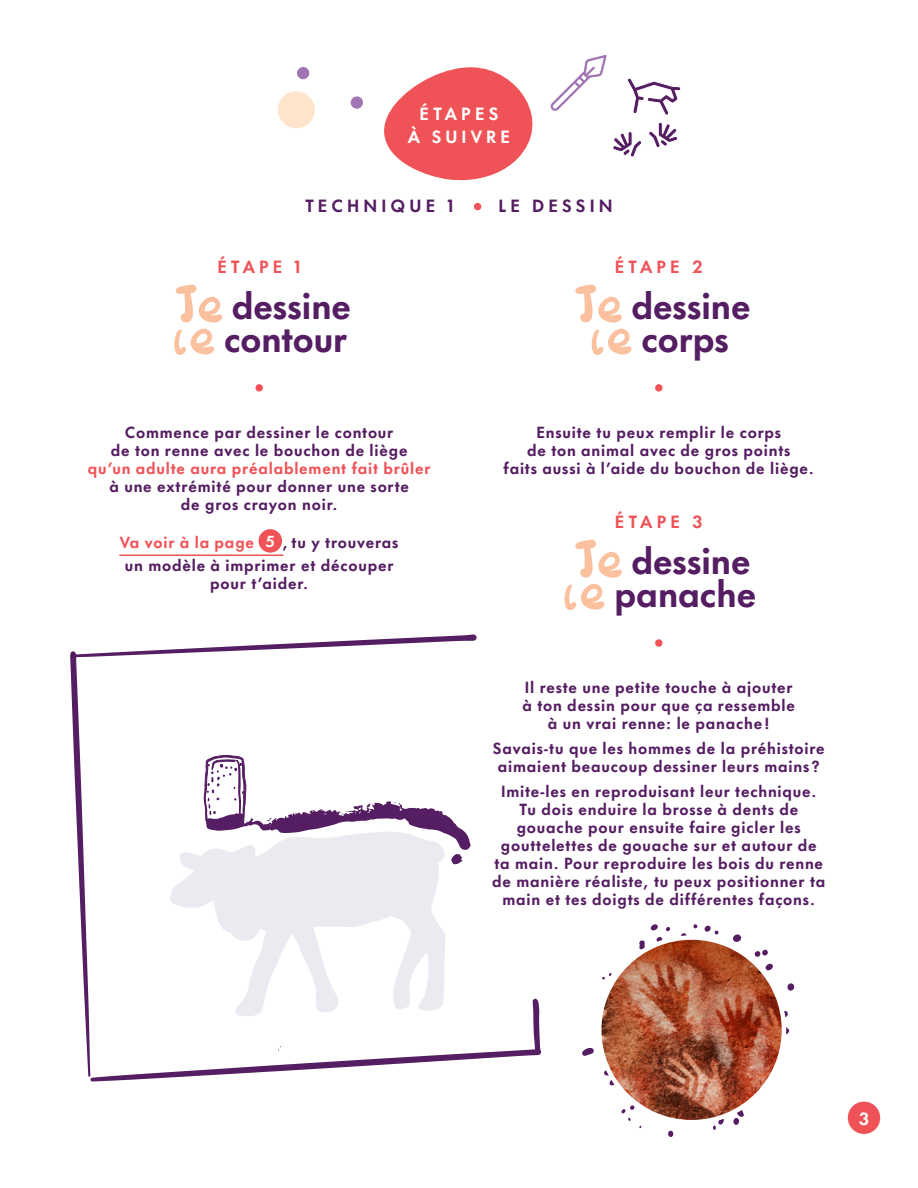
<style>
.page{position:relative;width:918px;height:1188px;background:#fff}
.page>*{position:absolute;margin:0;border:0;box-sizing:border-box;transform-origin:0 0}
.t1{font:700 34.35px/32.8px "Futura Now Headline";color:#551d62}
.t2{font:700 16.5px "Futura Now Headline";letter-spacing:.25em;color:#f05357}
.t3{font:700 16.5px "Futura Now Headline";letter-spacing:.25em;color:#551d62}
.t4{font:700 16.5px/22.5px "Futura Now Headline";letter-spacing:.25em;color:#fff;text-align:center}
.t5{font:700 15px/18px "Futura Now Headline";letter-spacing:.055em;color:#551d62;text-align:center}
.t6{font:700 15px "Futura Now Headline";letter-spacing:.055em;color:#f05357}
.s1{font-family:"Hello Font ID QQ Sugar";font-weight:400;font-size:64.95px;color:#fbc09e}
.s2{color:#f05357}
.s3{font-size:14.85px;color:#fff}
</style>
<div class="page">
<div style="left:256px;top:384px;width:7px;height:8px;background:#f05357;border-radius:50%"></div>
<div style="left:259px;top:529px;width:23px;height:24px;background:#f05357;border-radius:50%"></div>
<div style="left:655px;top:384px;width:7px;height:8px;background:#f05357;border-radius:50%"></div>
<div style="left:655px;top:639px;width:7px;height:8px;background:#f05357;border-radius:50%"></div>
<div style="left:474px;top:203px;width:7px;height:7px;background:#f05357;border-radius:50%"></div>
<div style="left:351px;top:96px;width:12px;height:13px;background:#a175b3;border-radius:50%"></div>
<div style="left:278px;top:91px;width:37px;height:37px;background:#fee4cb;border-radius:50%"></div>
<div style="left:848px;top:1102px;width:32px;height:32px;background:#f05357;border-radius:50%"></div>
<div style="left:297px;top:67px;width:12px;height:12px;background:#a175b3;border-radius:50%"></div>
<svg style="left:582px;top:1048px;width:12px;height:8px"></svg>
<svg style="left:782px;top:1027px;width:7px;height:7px"></svg>
<div style="left:787px;top:983px;width:7px;height:8px;background:#551d62;border-radius:50%"></div>
<svg style="left:781px;top:1011px;width:7px;height:6px"></svg>
<svg style="left:602px;top:924px;width:172px;height:213px"></svg>
<svg style="left:70px;top:634px;width:407px;height:443px"></svg>
<svg style="left:90px;top:999px;width:451px;height:83px"></svg>
<img style="left:599px;top:938px;width:185px;height:184px;border-radius:92px">
<div style="left:597px;top:935px;width:189px;height:189px;border:4px solid #fff;border-radius:50%"></div>
<hr style="left:119px;top:554px;width:164px;height:2px;background:#f05357">
<svg style="left:204px;top:755px;width:267px;height:109px"></svg>
<svg style="left:384px;top:55px;width:297px;height:125px"></svg>
<p class="t4" style="left:408px;top:101px;width:104px">ÉTAPES<br>À SUIVRE</p>
<p class="t3" style="left:305px;top:192px;width:150px">TECHNIQUE 1</p>
<p class="t3" style="left:499px;top:192px;width:116px">LE DESSIN</p>
<p class="t2" style="left:217px;top:253px;width:85px">ÉTAPE 1</p>
<h1 class="t1" style="left:167px;top:287px;width:185px"><span class="s1">Je</span> dessine <span class="s1">le</span> contour</h1>
<p class="t5" style="left:111px;top:422px;width:298px">Commence par dessiner le contour<br>de ton renne avec le bouchon de liège</p>
<p class="t6" style="left:88px;top:456px;width:344px">qu’un adulte aura préalablement fait brûler</p>
<p class="t5" style="left:109px;top:476px;width:301px">à une extrémité pour donner une sorte de gros crayon noir.</p>
<p class="t5" style="left:120px;top:530px;width:280px;line-height:22.5px"><span class="s2">Va voir à la page</span> <span class="s3">5</span> , tu y trouveras un modèle à imprimer et découper</p>
<p class="t5" style="left:210px;top:573px;width:99px">pour t’aider.</p>
<p class="t2" style="left:615px;top:253px;width:89px">ÉTAPE 2</p>
<h1 class="t1" style="left:567px;top:287px;width:185px;text-align:center"><span class="s1">Je</span> dessine <span class="s1">le</span> corps</h1>
<p class="t5" style="left:504px;top:422px;width:312px">Ensuite tu peux remplir le corps<br>de ton animal avec de gros points<br>faits aussi à l’aide du bouchon de liège.</p>
<p class="t2" style="left:615px;top:508px;width:89px">ÉTAPE 3</p>
<h1 class="t1" style="left:561px;top:542px;width:196px"><span class="s1">Je</span> dessine <span class="s1">le</span> panache</h1>
<p class="t5" style="left:523px;top:677px;width:274px">Il reste une petite touche à ajouter à ton dessin pour que ça ressemble à un vrai renne: le panache !</p>
<p class="t5" style="left:493px;top:738px;width:333px">Savais-tu que les hommes de la préhistoire aimaient beaucoup dessiner leurs mains ?</p>
<p class="t5" style="left:492px;top:781px;width:335px">Imite-les en reproduisant leur technique.<br>Tu dois enduire la brosse à dents de gouache pour ensuite faire gicler les gouttelettes de gouache sur et autour de ta main. Pour reproduire les bois du renne de manière réaliste, tu peux positionner ta main et tes doigts de différentes façons.</p>
<p class="t4" style="left:859px;top:1106px;width:12px">3</p>
</div>
